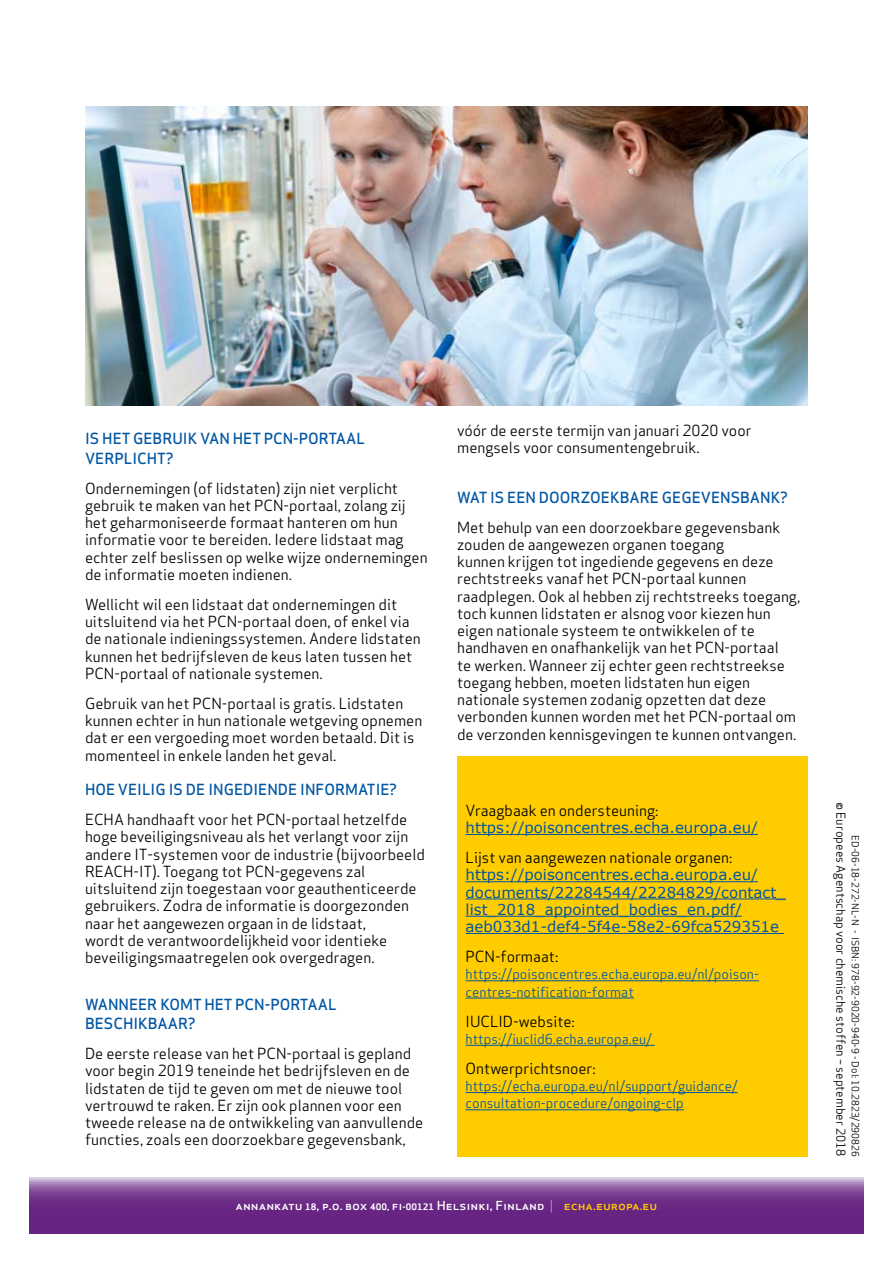
<style>
.page{position:relative;width:893px;height:1263px;background:#fff}
.page>*{position:absolute;margin:0;border:0;box-sizing:border-box;transform-origin:0 0}
.t1{font:15px/17.2px "Apex Sans";color:#000}
.t2{font:15px/17.2px "Verdana";color:#0056a4}
.t3{font:500 15px/19.5px "Apex Sans";color:#0056a4}
.t4{font:13.5px/17.2px "Apex Sans";color:#0056a4}
.t5{font:500 12.15px "Apex Sans";color:#fff;scale:1.08 1}
.t6{font:12px "Apex Sans";color:#000}
.t7{font:9.75px "Apex Sans";color:#000}
.s1{font-weight:700;font-size:8.7px}
.s2{font-weight:700;font-size:8.25px}
.s3{font-weight:300}
.s4{color:#fc0}
</style>
<div class="page">
<svg style="left:30px;top:1178px;width:833px;height:55px;background:#793f92"></svg>
<div style="left:457px;top:756px;width:351px;height:401px;background:#fc0"></div>
<hr style="left:466px;top:834px;width:292px;height:1px;background:#0056a4">
<hr style="left:466px;top:881px;width:292px;height:1px;background:#0056a4">
<hr style="left:466px;top:898px;width:320px;height:1px;background:#0056a4">
<hr style="left:466px;top:916px;width:276px;height:1px;background:#0056a4">
<hr style="left:466px;top:933px;width:318px;height:1px;background:#0056a4">
<hr style="left:466px;top:980px;width:293px;height:1px;background:#0056a4">
<hr style="left:466px;top:998px;width:168px;height:1px;background:#0056a4">
<hr style="left:466px;top:1045px;width:189px;height:1px;background:#0056a4">
<hr style="left:466px;top:1092px;width:272px;height:1px;background:#0056a4">
<hr style="left:466px;top:1109px;width:218px;height:1px;background:#0056a4">
<img style="left:85px;top:107px;width:723px;height:298px">
<p class="t3" style="left:85px;top:427px;width:281px">IS HET GEBRUIK VAN HET PCN-PORTAAL<br>VERPLICHT?</p>
<p class="t1" style="left:85px;top:478px;width:344px">Ondernemingen (of lidstaten) zijn niet verplicht gebruik te maken van het PCN-portaal, zolang zij het geharmoniseerde formaat hanteren om hun informatie voor te bereiden. Iedere lidstaat mag echter zelf beslissen op welke wijze ondernemingen de informatie moeten indienen.</p>
<p class="t1" style="left:85px;top:594px;width:337px">Wellicht wil een lidstaat dat ondernemingen dit uitsluitend via het PCN-portaal doen, of enkel via de nationale indieningssystemen. Andere lidstaten kunnen het bedrijfsleven de keus laten tussen het PCN-portaal of nationale systemen.</p>
<p class="t1" style="left:85px;top:693px;width:339px">Gebruik van het PCN-portaal is gratis. Lidstaten kunnen echter in hun nationale wetgeving opnemen dat er een vergoeding moet worden betaald. Dit is momenteel in enkele landen het geval.</p>
<p class="t3" style="left:85px;top:778px;width:314px">HOE VEILIG IS DE INGEDIENDE INFORMATIE?</p>
<p class="t1" style="left:85px;top:809px;width:341px">ECHA handhaaft voor het PCN-portaal hetzelfde hoge beveiligingsniveau als het verlangt voor zijn andere IT-systemen voor de industrie (bijvoorbeeld REACH-IT). Toegang tot PCN-gegevens zal uitsluitend zijn toegestaan voor geauthenticeerde gebruikers. Zodra de informatie is doorgezonden naar het aangewezen orgaan in de lidstaat,<br>wordt de verantwoordelijkheid voor identieke beveiligingsmaatregelen ook overgedragen.</p>
<p class="t3" style="left:85px;top:992px;width:253px">WANNEER KOMT HET PCN-PORTAAL<br>BESCHIKBAAR?</p>
<p class="t1" style="left:85px;top:1043px;width:340px">De eerste release van het PCN-portaal is gepland voor begin 2019 teneinde het bedrijfsleven en de lidstaten de tijd te geven om met de nieuwe tool vertrouwd te raken. Er zijn ook plannen voor een tweede release na de ontwikkeling van aanvullende functies, zoals een doorzoekbare gegevensbank,</p>
<p class="t1" style="left:457px;top:420px;width:296px">vóór de eerste termijn van januari 2020 voor mengsels voor consumentengebruik.</p>
<p class="t3" style="left:457px;top:485px;width:332px">WAT IS EEN DOORZOEKBARE GEGEVENSBANK?</p>
<p class="t1" style="left:457px;top:517px;width:345px">Met behulp van een doorzoekbare gegevensbank zouden de aangewezen organen toegang<br>kunnen krijgen tot ingediende gegevens en deze rechtstreeks vanaf het PCN-portaal kunnen raadplegen. Ook al hebben zij rechtstreeks toegang, toch kunnen lidstaten er alsnog voor kiezen hun eigen nationale systeem te ontwikkelen of te handhaven en onafhankelijk van het PCN-portaal<br>te werken. Wanneer zij echter geen rechtstreekse toegang hebben, moeten lidstaten hun eigen nationale systemen zodanig opzetten dat deze verbonden kunnen worden met het PCN-portaal om de verzonden kennisgevingen te kunnen ontvangen.</p>
<p class="t1" style="left:466px;top:800px;width:194px">Vraagbaak en ondersteuning:</p>
<p class="t2" style="left:466px;top:819px;width:294px">https://poisoncentres.echa.europa.eu/</p>
<p class="t1" style="left:466px;top:847px;width:268px">Lijst van aangewezen nationale organen:</p>
<p class="t2" style="left:466px;top:866px;width:322px">https://poisoncentres.echa.europa.eu/ documents/22284544/22284829/contact_ list_2018_appointed_bodies_en.pdf/ aeb033d1-def4-5f4e-58e2-69fca529351e</p>
<p class="t1" style="left:466px;top:946px;width:94px">PCN-formaat:</p>
<p class="t4" style="left:466px;top:964px;width:295px">https://poisoncentres.echa.europa.eu/nl/poison&shy;centres-notification-format</p>
<p class="t1" style="left:466px;top:1011px;width:111px">IUCLID-website:</p>
<p class="t4" style="left:466px;top:1029px;width:188px">https://iuclid6.echa.europa.eu/</p>
<p class="t1" style="left:466px;top:1058px;width:132px">Ontwerprichtsnoer:</p>
<p class="t4" style="left:466px;top:1076px;width:273px">https://echa.europa.eu/nl/support/guidance/ consultation-procedure/ongoing-clp</p>
<p class="t5" style="left:236px;top:1195px;width:392px">annankatu <span class="s1">18</span>, p.o. box <span class="s1">400,</span> fi<span class="s2">-</span><span class="s1">00121</span> Helsinki, Finland <span class="s3">|</span> <span class="s4">echa.europa.eu</span></p>
<p class="t6" style="left:851px;top:802px;width:356px;rotate:90deg">© Europees Agentschap voor chemische stoffen – september 2018</p>
<p class="t7" style="left:863px;top:835px;width:323px;rotate:90deg">ED-06-18-272-NL-N - ISBN: 978-92-9020-940-9 - Dol: 10.2823/290826</p>
</div>
